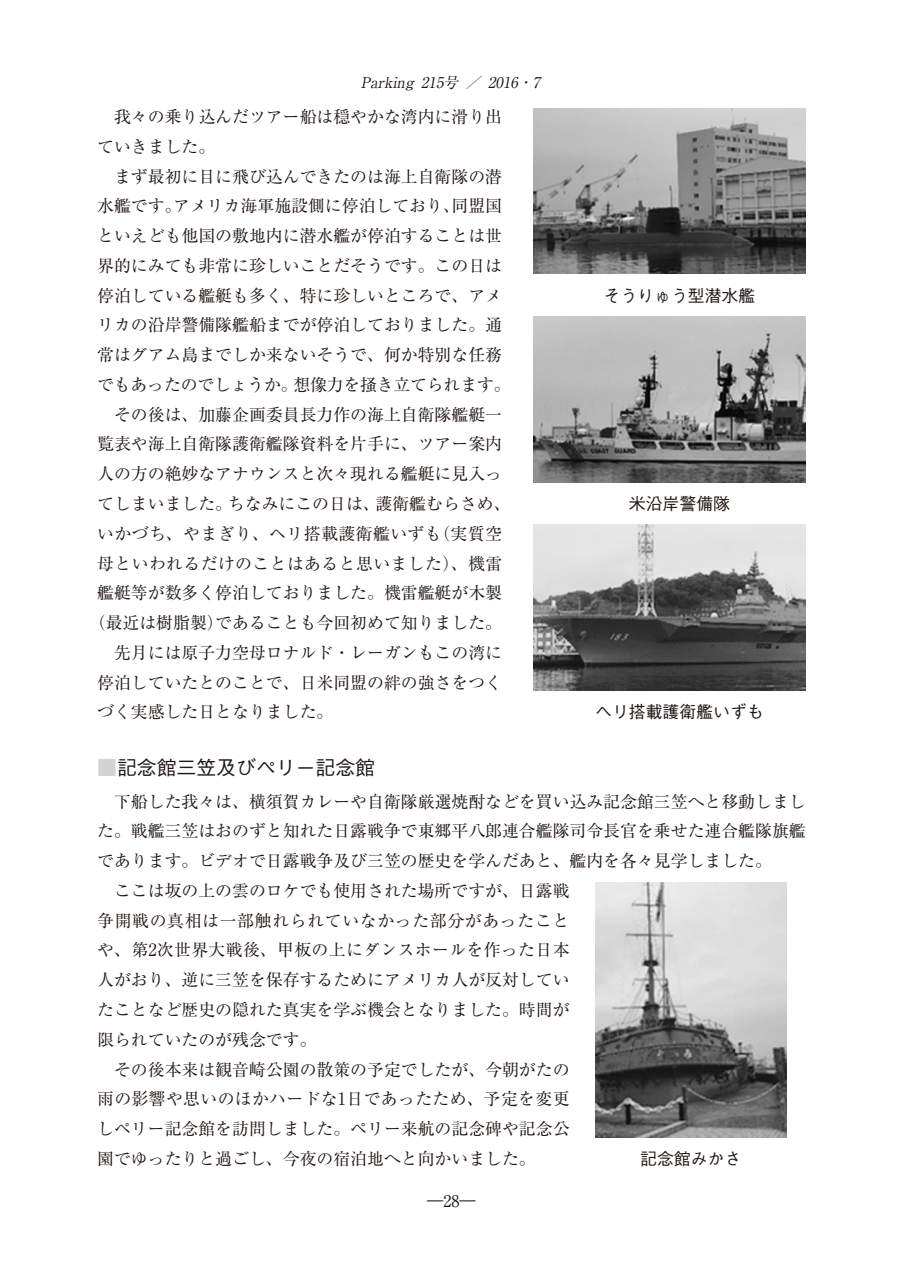
<style>
.page{position:relative;width:903px;height:1275px;background:#fff}
.page>*{position:absolute;margin:0;border:0;box-sizing:border-box;transform-origin:0 0}
.t1{font:500 19.78px "Gothic BBB Pro";color:#221815}
.t2{font:16.8px/29.8px "Ryumin Pro";color:#221815}
.t3{font:16.8px "Ryumin Pro";letter-spacing:.02em;color:#221815}
.t4{font:16.8px "Ryumin Pro";letter-spacing:.025em;color:#221815}
.t5{font:500 16.8px "Gothic BBB Pro";color:#221815}
.t6{font:16.8px "Ryumin Pro";letter-spacing:.04em;color:#221815}
.t7{font:16.1px "Ryumin Pro";color:#221815}
.t8{font:italic 14.88px "Ryumin Pro";color:#221815}
.s1{color:#d3d3d4}
</style>
<div class="page">
<img style="left:534px;top:316px;width:272px;height:166px">
<img style="left:534px;top:108px;width:272px;height:166px">
<img style="left:534px;top:525px;width:272px;height:166px">
<img style="left:595px;top:882px;width:191px;height:255px">
<p class="t8" style="left:361px;top:70px;width:185px">Parking 215号 ／ 2016・7</p>
<p class="t2" style="left:97px;top:101px;width:406px;text-indent:17px">我々の乗り込んだツアー船は穏やかな湾内に滑り出ていきました。</p>
<p class="t2" style="left:114px;top:160px;width:389px">まず最初に目に飛び込んできたのは海上自衛隊の潜</p>
<p class="t2" style="left:97px;top:190px;width:406px">水艦です。アメリカ海軍施設側に停泊しており、同盟国</p>
<p class="t2" style="left:97px;top:220px;width:406px">といえども他国の敷地内に潜水艦が停泊することは世</p>
<p class="t2" style="left:97px;top:250px;width:406px">界的にみても非常に珍しいことだそうです。この日は</p>
<p class="t2" style="left:97px;top:279px;width:406px">停泊している艦艇も多く、特に珍しいところで、アメ</p>
<p class="t2" style="left:97px;top:309px;width:406px">リカの沿岸警備隊艦船までが停泊しておりました。通</p>
<p class="t2" style="left:97px;top:339px;width:406px">常はグアム島までしか来ないそうで、何か特別な任務</p>
<p class="t2" style="left:97px;top:369px;width:415px">でもあったのでしょうか。想像力を掻き立てられます。</p>
<p class="t2" style="left:114px;top:398px;width:389px">その後は、加藤企画委員長力作の海上自衛隊艦艇一</p>
<p class="t2" style="left:97px;top:428px;width:406px">覧表や海上自衛隊護衛艦隊資料を片手に、ツアー案内</p>
<p class="t2" style="left:97px;top:458px;width:406px">人の方の絶妙なアナウンスと次々現れる艦艇に見入っ</p>
<p class="t2" style="left:97px;top:488px;width:415px">てしまいました。ちなみにこの日は、護衛艦むらさめ、</p>
<p class="t4" style="left:97px;top:520px;width:406px">いかづち、やまぎり、ヘリ搭載護衛艦いずも（実質空</p>
<p class="t4" style="left:97px;top:550px;width:406px">母といわれるだけのことはあると思いました）、機雷</p>
<p class="t2" style="left:97px;top:577px;width:406px">艦艇等が数多く停泊しておりました。機雷艦艇が木製</p>
<p class="t2" style="left:89px;top:607px;width:415px">（最近は樹脂製）であることも今回初めて知りました。</p>
<p class="t2" style="left:114px;top:637px;width:389px">先月には原子力空母ロナルド・レーガンもこの湾に</p>
<p class="t2" style="left:97px;top:666px;width:406px">停泊していたとのことで、日米同盟の絆の強さをつく</p>
<p class="t2" style="left:97px;top:696px;width:238px">づく実感した日となりました。</p>
<p class="t1" style="left:97px;top:751px;width:279px"><span class="s1">■</span>記念館三笠及びペリー記念館</p>
<p class="t2" style="left:114px;top:785px;width:693px">下船した我々は、横須賀カレーや自衛隊厳選焼酎などを買い込み記念館三笠へと移動しまし</p>
<p class="t2" style="left:97px;top:815px;width:710px">た。戦艦三笠はおのずと知れた日露戦争で東郷平八郎連合艦隊司令長官を乗せた連合艦隊旗艦</p>
<p class="t2" style="left:97px;top:845px;width:676px">であります。ビデオで日露戦争及び三笠の歴史を学んだあと、艦内を各々見学しました。</p>
<p class="t2" style="left:114px;top:875px;width:457px">ここは坂の上の雲のロケでも使用された場所ですが、日露戦</p>
<p class="t6" style="left:97px;top:907px;width:474px">争開戦の真相は一部触れられていなかった部分があったこと</p>
<p class="t3" style="left:97px;top:937px;width:474px">や、第2次世界大戦後、甲板の上にダンスホールを作った日本</p>
<p class="t2" style="left:97px;top:964px;width:474px">人がおり、逆に三笠を保存するためにアメリカ人が反対してい</p>
<p class="t2" style="left:97px;top:994px;width:474px">たことなど歴史の隠れた真実を学ぶ機会となりました。時間が</p>
<p class="t2" style="left:97px;top:1023px;width:221px">限られていたのが残念です。</p>
<p class="t2" style="left:114px;top:1053px;width:457px">その後本来は観音崎公園の散策の予定でしたが、今朝がたの</p>
<p class="t3" style="left:97px;top:1086px;width:474px">雨の影響や思いのほかハードな1日であったため、予定を変更</p>
<p class="t2" style="left:97px;top:1113px;width:474px">しペリー記念館を訪問しました。ペリー来航の記念碑や記念公</p>
<p class="t2" style="left:97px;top:1142px;width:440px">園でゆったりと過ごし、今夜の宿泊地へと向かいました。</p>
<p class="t5" style="left:603px;top:282px;width:153px">そうりゅう型潜水艦</p>
<p class="t5" style="left:629px;top:490px;width:103px">米沿岸警備隊</p>
<p class="t5" style="left:595px;top:698px;width:170px">ヘリ搭載護衛艦いずも</p>
<p class="t5" style="left:640px;top:1145px;width:103px">記念館みかさ</p>
<p class="t7" style="left:427px;top:1188px;width:50px">―28―</p>
</div>
